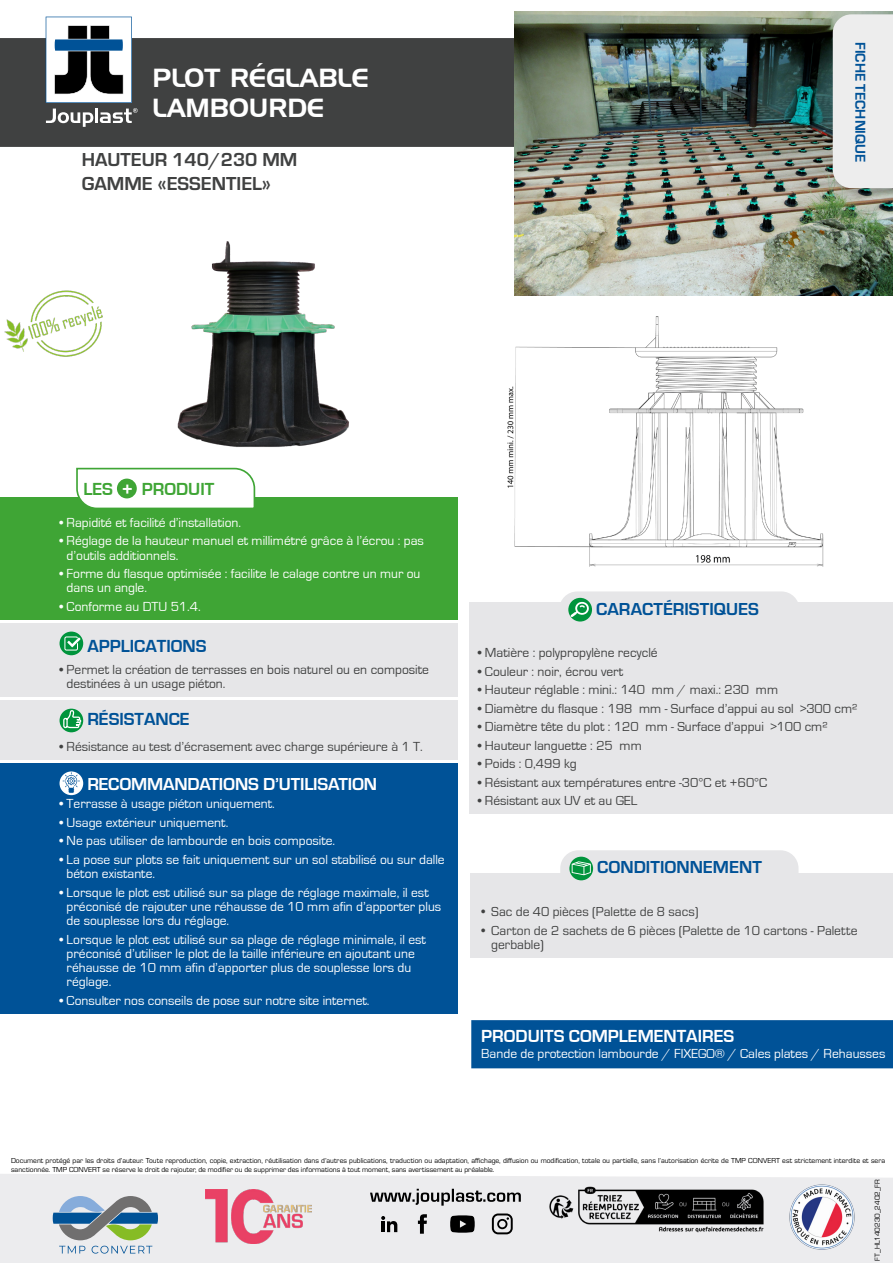
<style>
.page{position:relative;width:893px;height:1263px;background:#fff}
.page>*{position:absolute;margin:0;border:0;box-sizing:border-box;transform-origin:0 0}
.t1{font:25.5px/30.6px "Handel Gothic BT";color:#fff}
.t2{font:700 19.5px/23.4px "Eurostile";color:#404141}
.t3{font:700 18px "Eurostile";color:#005297}
.t4{font:700 18px "Eurostile";letter-spacing:-.01em;color:#fff}
.t5{font:700 18px "Eurostile";color:#fff}
.t6{font:700 18px "Eurostile";color:#005297}
.t7{font:700 18px "Eurostile";color:#3fa535}
.t8{font:700 14.7px "Eurostile";color:#005297}
.t9{font:13.5px/14.2px "Eurostile";color:#fff}
.t10{font:13.5px/14.2px "Eurostile";color:#404141}
.t11{font:13.5px/14.2px "Eurostile";color:#404141}
.t12{font:7.5px/9px "Eurostile";color:#000}
.s1{color:#fff}
</style>
<div class="page">
<div style="left:0;top:1174px;width:893px;height:89px;background:#ececee"></div>
<div style="left:0;top:38px;width:514px;height:109px;background:#404141"></div>
<svg style="left:53px;top:1196px;width:105px;height:44px;background:#8aa3a8"></svg>
<svg style="left:59px;top:1246px;width:26px;height:7px"></svg>
<svg style="left:92px;top:1246px;width:60px;height:7px"></svg>
<img style="left:789px;top:1184px;width:66px;height:66px">
<img style="left:205px;top:1189px;width:106px;height:54px">
<svg style="left:370px;top:1189px;width:151px;height:16px;background:#a4a4a5"></svg>
<svg style="left:450px;top:1215px;width:25px;height:18px"></svg>
<svg style="left:381px;top:1216px;width:16px;height:16px"></svg>
<svg style="left:418px;top:1214px;width:9px;height:20px"></svg>
<svg style="left:492px;top:1213px;width:21px;height:21px"></svg>
<div style="left:470px;top:873px;width:423px;height:84px;background:#e6e6e8"></div>
<div style="left:560px;top:850px;width:238px;height:42px;background:#e6e6e8;border-radius:18px"></div>
<svg style="left:569px;top:857px;width:24px;height:23px"></svg>
<svg style="left:572px;top:861px;width:19px;height:14px"></svg>
<div style="left:469px;top:603px;width:424px;height:211px;background:#e6e6e8"></div>
<div style="left:559px;top:591px;width:240px;height:42px;background:#e6e6e8;border-radius:18px"></div>
<div style="left:568px;top:598px;width:24px;height:23px;background:#00943c;border-radius:50%"></div>
<svg style="left:571px;top:602px;width:18px;height:15px"></svg>
<img style="left:514px;top:12px;width:379px;height:284px">
<div style="left:830px;top:13px;width:63px;height:184px;background:#000;opacity:.15"></div>
<div style="left:833px;top:14px;width:60px;height:174px;background:#ededed"></div>
<img style="left:507px;top:317px;width:317px;height:250px">
<svg style="left:46px;top:17px;width:92px;height:110px"></svg>
<img style="left:4px;top:290px;width:99px;height:67px">
<img style="left:177px;top:241px;width:172px;height:206px">
<div style="left:0;top:497px;width:458px;height:122px;background:#3fa535"></div>
<div style="left:0;top:623px;width:458px;height:73px;background:#e6e6e8"></div>
<div style="left:60px;top:632px;width:23px;height:23px;background:#00943c;border-radius:50%"></div>
<svg style="left:64px;top:636px;width:16px;height:15px"></svg>
<div style="left:0;top:700px;width:458px;height:59px;background:#e6e6e8"></div>
<div style="left:60px;top:709px;width:23px;height:23px;background:#00943c;border-radius:50%"></div>
<svg style="left:63px;top:708px;width:19px;height:21px"></svg>
<div style="left:0;top:763px;width:458px;height:250px;background:#005297"></div>
<div style="left:60px;top:771px;width:23px;height:24px;background:#fff;border-radius:50%"></div>
<svg style="left:63px;top:772px;width:17px;height:21px"></svg>
<svg style="left:76px;top:467px;width:180px;height:41px"></svg>
<div style="left:117px;top:479px;width:20px;height:19px;background:#3fa535;border-radius:50%"></div>
<div style="left:471px;top:1020px;width:422px;height:48px;background:#005297"></div>
<img style="left:534px;top:1180px;width:245px;height:59px">
<h1 class="t1" style="left:152px;top:62px;width:218px">PLOT RÉGLABLE<br>LAMBOURDE</h1>
<h2 class="t2" style="left:82px;top:147px;width:217px">HAUTEUR 140/230 MM<br>GAMME «ESSENTIEL»</h2>
<p class="t8" style="left:871px;top:42px;width:122px;rotate:90deg">FICHE TECHNIQUE</p>
<h3 class="t7" style="left:83px;top:479px;width:132px">LES <span class="s1">+</span> PRODUIT</h3>
<p class="t9" style="left:60px;top:516px;width:183px">• Rapidité et facilité d’installation.</p>
<p class="t9" style="left:67px;top:534px;width:359px;text-indent:-7px">• Réglage de la hauteur manuel et millimétré grâce à l’écrou : pas d’outils additionnels.</p>
<p class="t9" style="left:67px;top:567px;width:355px;text-indent:-7px">• Forme du flasque optimisée : facilite le calage contre un mur ou dans un angle.</p>
<p class="t9" style="left:60px;top:600px;width:143px">• Conforme au DTU 51.4.</p>
<h3 class="t6" style="left:87px;top:636px;width:121px">APPLICATIONS</h3>
<p class="t10" style="left:67px;top:662px;width:364px;text-indent:-7px">• Permet la création de terrasses en bois naturel ou en composite destinées à un usage piéton.</p>
<h3 class="t6" style="left:87px;top:709px;width:104px">RÉSISTANCE</h3>
<p class="t10" style="left:60px;top:739px;width:365px">• Résistance au test d’écrasement avec charge supérieure à 1 T.</p>
<h3 class="t4" style="left:87px;top:771px;width:291px">RECOMMANDATIONS D’UTILISATION</h3>
<p class="t9" style="left:60px;top:797px;width:217px">• Terrasse à usage piéton uniquement.</p>
<p class="t9" style="left:60px;top:815px;width:170px">• Usage extérieur uniquement.</p>
<p class="t9" style="left:60px;top:834px;width:277px">• Ne pas utiliser de lambourde en bois composite.</p>
<p class="t9" style="left:67px;top:852px;width:380px;text-indent:-7px">• La pose sur plots se fait uniquement sur un sol stabilisé ou sur dalle béton existante.</p>
<p class="t9" style="left:67px;top:885px;width:376px;text-indent:-7px">• Lorsque le plot est utilisé sur sa plage de réglage maximale, il est préconisé de rajouter une réhausse de 10 mm afin d’apporter plus de souplesse lors du réglage.</p>
<p class="t9" style="left:67px;top:932px;width:361px;text-indent:-7px">• Lorsque le plot est utilisé sur sa plage de réglage minimale, il est préconisé d’utiliser le plot de la taille inférieure en ajoutant une réhausse de 10 mm afin d’apporter plus de souplesse lors du réglage.</p>
<p class="t9" style="left:60px;top:994px;width:311px">• Consulter nos conseils de pose sur notre site internet.</p>
<h3 class="t3" style="left:596px;top:596px;width:164px">CARACTÉRISTIQUES</h3>
<p class="t10" style="left:478px;top:646px;width:181px">• Matière : polypropylène recyclé</p>
<p class="t10" style="left:478px;top:664px;width:147px">• Couleur : noir, écrou vert</p>
<p class="t10" style="left:478px;top:683px;width:302px">• Hauteur réglable : mini.: 140 mm / maxi.: 230 mm</p>
<p class="t10" style="left:478px;top:701px;width:381px">• Diamètre du flasque : 198 mm - Surface d’appui au sol &gt;300 cm²</p>
<p class="t10" style="left:478px;top:720px;width:352px">• Diamètre tête du plot : 120 mm - Surface d’appui &gt;100 cm²</p>
<p class="t10" style="left:478px;top:738px;width:166px">• Hauteur languette : 25 mm</p>
<p class="t10" style="left:478px;top:757px;width:100px">• Poids : 0,499 kg</p>
<p class="t10" style="left:478px;top:775px;width:291px">• Résistant aux températures entre -30°C et +60°C</p>
<p class="t10" style="left:478px;top:794px;width:161px">• Résistant aux UV et au GEL</p>
<h3 class="t3" style="left:597px;top:854px;width:166px">CONDITIONNEMENT</h3>
<p class="t11" style="left:479px;top:904px;width:221px">• Sac de 40 pièces (Palette de 8 sacs)</p>
<p class="t11" style="left:491px;top:922px;width:368px;text-indent:-12px">• Carton de 2 sachets de 6 pièces (Palette de 10 cartons - Palette gerbable)</p>
<h3 class="t5" style="left:481px;top:1026px;width:254px">PRODUITS COMPLEMENTAIRES</h3>
<p class="t9" style="left:481px;top:1047px;width:406px">Bande de protection lambourde / FIXEGO® / Cales plates / Rehausses</p>
<p class="t12" style="left:11px;top:1156px;width:875px">Document protégé par les droits d’auteur. Toute reproduction, copie, extraction, réutilisation dans d’autres publications, traduction ou adaptation, affichage, diffusion ou modification, totale ou partielle, sans l’autorisation écrite de TMP CONVERT est strictement interdite et sera sanctionnée. TMP CONVERT se réserve le droit de rajouter, de modifier ou de supprimer des informations à tout moment, sans avertissement au préalable.</p>
<p class="t12" style="left:872px;top:1261px;width:83px;rotate:-90deg">FT_HL140230_2402_FR</p>
</div>
